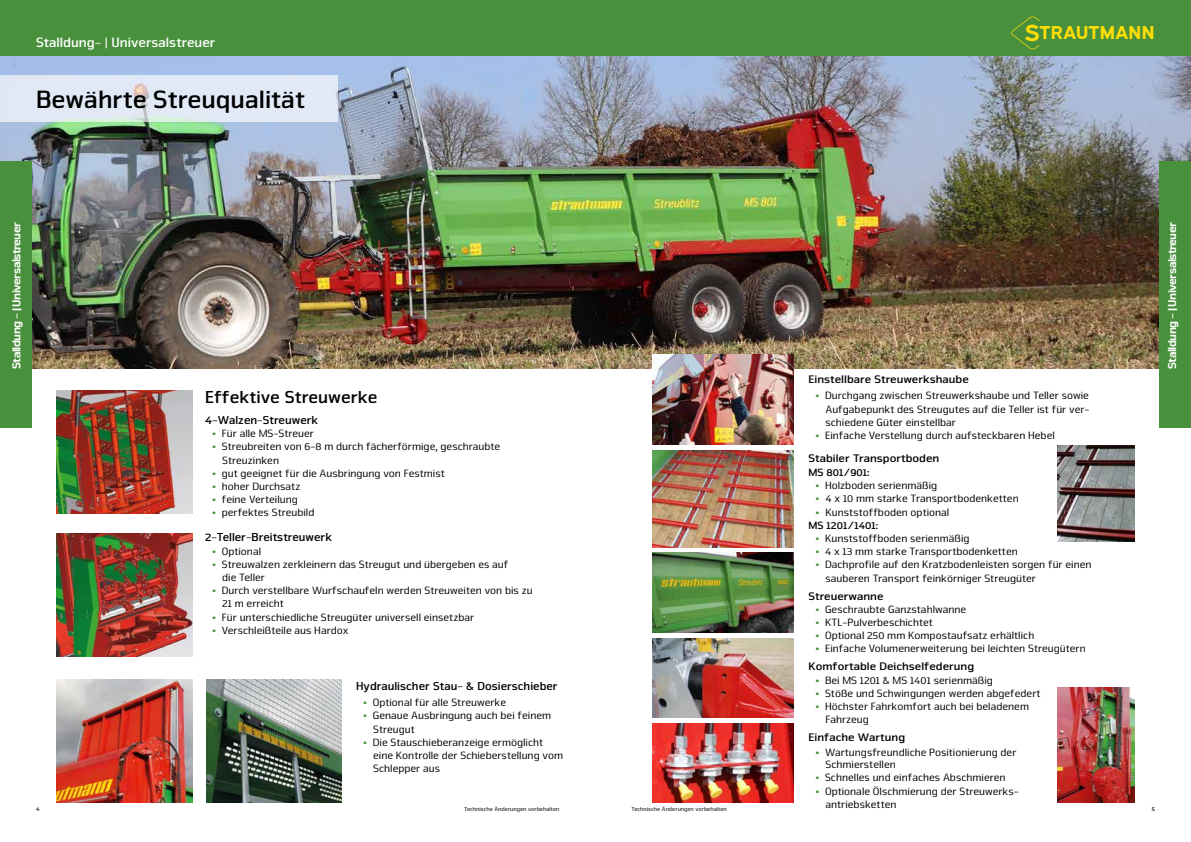
<style>
.page{position:relative;width:1191px;height:842px;background:#fff}
.page>*{position:absolute;margin:0;border:0;box-sizing:border-box;transform-origin:0 0}
.t1{font:700 26px "Nuri Pro";color:#000}
.t2{font:700 18.7px "Expressway Rg";color:#ffdd06}
.t3{font:700 18px "Nuri Pro";color:#000}
.t4{font:700 14px "Nuri Pro";color:#fff}
.t5{font:700 12px "Nuri Pro";color:#000}
.t6{font:900 12px "Nuri Pro";letter-spacing:-.05em;color:#fff}
.t7{font:700 11.4px "Nuri Pro";color:#000;scale:1.05 1}
.t8{font:11px/13.2px "Nuri Pro";color:#000}
.t9{font:700 11px "Nuri Pro";color:#000}
.t10{font:6px "Nuri Pro";color:#000}
.t11{font:700 6px "Nuri Pro";color:#000}
.s1{font-weight:400}
.s2{font-size:23.4px}
.s3{font-weight:700;color:#48903c}
.s4{font-weight:700}
</style>
<div class="page">
<div style="left:0;top:0;width:1191px;height:57px;background:#48903c"></div>
<svg style="left:1011px;top:16px;width:28px;height:33px"></svg>
<img style="left:0;top:57px;width:1191px;height:312px">
<img style="left:1057px;top:688px;width:77px;height:114px">
<img style="left:652px;top:354px;width:142px;height:91px">
<img style="left:652px;top:451px;width:142px;height:96px">
<img style="left:1057px;top:445px;width:77px;height:96px">
<img style="left:652px;top:553px;width:142px;height:79px">
<img style="left:652px;top:638px;width:142px;height:79px">
<img style="left:652px;top:723px;width:142px;height:79px">
<div style="left:0;top:76px;width:338px;height:46px;background:#e1e9f6"></div>
<div style="left:0;top:162px;width:31px;height:266px;background:#48903c"></div>
<div style="left:1159px;top:162px;width:32px;height:266px;background:#48903c"></div>
<img style="left:57px;top:390px;width:136px;height:123px">
<img style="left:57px;top:533px;width:136px;height:123px">
<img style="left:57px;top:679px;width:136px;height:123px">
<img style="left:206px;top:679px;width:136px;height:123px">
<p class="t4" style="left:36px;top:34px;width:181px">Stalldung- <span class="s1">|</span> Universalstreuer</p>
<h1 class="t1" style="left:36px;top:84px;width:271px">Bewährte Streuqualität</h1>
<h2 class="t2" style="left:1024px;top:18px;width:132px"><span class="s2">S</span>TRAUTMANN</h2>
<p class="t6" style="left:9px;top:369px;width:148px;rotate:-90deg">Stalldung - | Universalstreuer</p>
<p class="t6" style="left:1165px;top:369px;width:148px;rotate:-90deg">Stalldung - | Universalstreuer</p>
<p class="t7" style="left:808px;top:373px;width:154px">Einstellbare Streuwerkshaube</p>
<p class="t8" style="left:825px;top:389px;width:265px;text-align:justify;text-indent:-10px"><span class="s3">•</span> Durchgang zwischen Streuwerkshaube und Teller sowie Aufgabepunkt des Streugutes auf die Teller ist für ver&shy;schiedene Güter einstellbar</p>
<p class="t8" style="left:815px;top:429px;width:241px"><span class="s3">•</span> Einfache Verstellung durch aufsteckbaren Hebel</p>
<p class="t7" style="left:808px;top:451px;width:126px">Stabiler Transportboden</p>
<p class="t9" style="left:808px;top:466px;width:63px">MS 801/901:</p>
<p class="t8" style="left:815px;top:479px;width:123px"><span class="s3">•</span> Holzboden serienmäßig</p>
<p class="t8" style="left:815px;top:492px;width:205px"><span class="s3">•</span> 4 x 10 mm starke Transportbodenketten</p>
<p class="t8" style="left:808px;top:505px;width:142px;text-indent:7px"><span class="s3">•</span> Kunststoffboden optional<br><span class="s4">MS 1201/1401:</span></p>
<p class="t8" style="left:815px;top:532px;width:155px"><span class="s3">•</span> Kunststoffboden serienmäßig</p>
<p class="t8" style="left:815px;top:545px;width:204px"><span class="s3">•</span> 4 x 13 mm starke Transportbodenketten</p>
<p class="t8" style="left:825px;top:558px;width:268px;text-indent:-10px"><span class="s3">•</span> Dachprofile auf den Kratzbodenleisten sorgen für einen sauberen Transport feinkörniger Streugüter</p>
<p class="t7" style="left:808px;top:589px;width:73px">Streuerwanne</p>
<p class="t8" style="left:815px;top:603px;width:152px"><span class="s3">•</span> Geschraubte Ganzstahlwanne</p>
<p class="t8" style="left:815px;top:616px;width:119px"><span class="s3">•</span> KTL-Pulverbeschichtet</p>
<p class="t8" style="left:815px;top:629px;width:220px"><span class="s3">•</span> Optional 250 mm Kompostaufsatz erhältlich</p>
<p class="t8" style="left:815px;top:642px;width:272px"><span class="s3">•</span> Einfache Volumenerweiterung bei leichten Streugütern</p>
<p class="t7" style="left:808px;top:660px;width:159px">Komfortable Deichselfederung</p>
<p class="t8" style="left:815px;top:673px;width:179px"><span class="s3">•</span> Bei MS 1201 &amp; MS 1401 serienmäßig</p>
<p class="t8" style="left:815px;top:687px;width:226px"><span class="s3">•</span> Stöße und Schwingungen werden abgefedert</p>
<p class="t8" style="left:825px;top:700px;width:205px;text-indent:-10px"><span class="s3">•</span> Höchster Fahrkomfort auch bei beladenem<br>Fahrzeug</p>
<p class="t7" style="left:808px;top:731px;width:94px">Einfache Wartung</p>
<p class="t8" style="left:825px;top:747px;width:192px;line-height:12px;text-indent:-10px"><span class="s3">•</span> Wartungsfreundliche Positionierung der<br>Schmierstellen</p>
<p class="t8" style="left:815px;top:771px;width:192px"><span class="s3">•</span> Schnelles und einfaches Abschmieren</p>
<p class="t8" style="left:825px;top:784px;width:195px;text-indent:-10px"><span class="s3">•</span> Optionale Ölschmierung der Streuwerks&shy;antriebsketten</p>
<h3 class="t3" style="left:205px;top:386px;width:174px">Effektive Streuwerke</h3>
<p class="t5" style="left:205px;top:413px;width:114px">4-Walzen-Streuwerk</p>
<p class="t8" style="left:212px;top:427px;width:103px"><span class="s3">•</span> Für alle MS-Streuer</p>
<p class="t8" style="left:222px;top:440px;width:280px;text-indent:-10px"><span class="s3">•</span> Streubreiten von 6-8 m durch fächerförmige, geschraubte<br>Streuzinken</p>
<p class="t8" style="left:212px;top:467px;width:234px"><span class="s3">•</span> gut geeignet für die Ausbringung von Festmist</p>
<p class="t8" style="left:212px;top:480px;width:90px"><span class="s3">•</span> hoher Durchsatz</p>
<p class="t8" style="left:212px;top:493px;width:87px"><span class="s3">•</span> feine Verteilung</p>
<p class="t8" style="left:212px;top:506px;width:104px"><span class="s3">•</span> perfektes Streubild</p>
<p class="t5" style="left:205px;top:530px;width:128px">2-Teller-Breitstreuwerk</p>
<p class="t8" style="left:212px;top:545px;width:50px"><span class="s3">•</span> Optional</p>
<p class="t8" style="left:222px;top:558px;width:288px;text-indent:-10px"><span class="s3">•</span> Streuwalzen zerkleinern das Streugut und übergeben es auf die Teller</p>
<p class="t8" style="left:222px;top:584px;width:312px;text-indent:-10px"><span class="s3">•</span> Durch verstellbare Wurfschaufeln werden Streuweiten von bis zu<br>21 m erreicht</p>
<p class="t8" style="left:212px;top:611px;width:263px"><span class="s3">•</span> Für unterschiedliche Streugüter universell einsetzbar</p>
<p class="t8" style="left:212px;top:624px;width:138px"><span class="s3">•</span> Verschleißteile aus Hardox</p>
<p class="t5" style="left:356px;top:679px;width:203px">Hydraulischer Stau- &amp; Dosierschieber</p>
<p class="t8" style="left:363px;top:696px;width:144px"><span class="s3">•</span> Optional für alle Streuwerke</p>
<p class="t8" style="left:373px;top:709px;width:180px;text-indent:-10px"><span class="s3">•</span> Genaue Ausbringung auch bei feinem<br>Streugut</p>
<p class="t8" style="left:373px;top:736px;width:191px;text-indent:-10px"><span class="s3">•</span> Die Stauschieberanzeige ermöglicht eine Kontrolle der Schieberstellung vom<br>Schlepper aus</p>
<p class="t11" style="left:36px;top:805px;width:5px">4</p>
<p class="t10" style="left:464px;top:805px;width:97px">Technische Änderungen vorbehalten</p>
<p class="t10" style="left:631px;top:805px;width:97px">Technische Änderungen vorbehalten</p>
<p class="t11" style="left:1151px;top:805px;width:5px">5</p>
</div>
